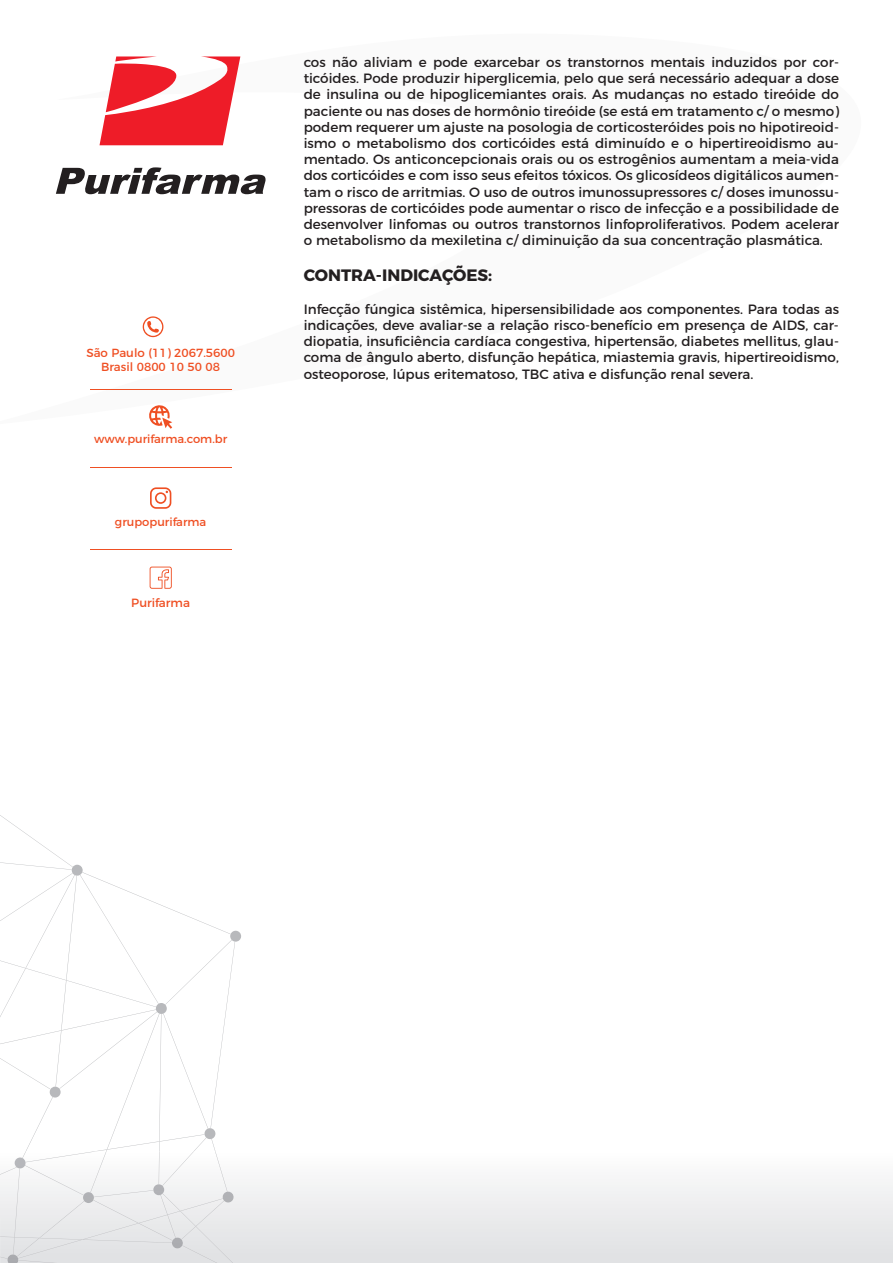
<style>
.page{position:relative;width:893px;height:1263px;background:#fff}
.page>*{position:absolute;margin:0;border:0;box-sizing:border-box;transform-origin:0 0}
.t1{font:700 16.5px "Montserrat";color:#231f20}
.t2{font:13.5px/16.2px "Montserrat";color:#231f20;text-align:justify}
.t3{font:12px "Montserrat";color:#ef4f23}
.t4{font:11.85px/14.4px "Montserrat";color:#ef4f23;text-align:center}
.t5{font:11.55px "Montserrat";color:#ef4f23}
</style>
<div class="page">
<img style="left:18px;top:1198px;width:144px;height:60px">
<div style="left:93px;top:1200px;width:69px;height:41px;background:#e9eaeb"></div>
<div style="left:25px;top:1168px;width:59px;height:27px;background:#f4f5f5"></div>
<img style="left:90px;top:1168px;width:16px;height:24px">
<img style="left:215px;top:1168px;width:13px;height:24px">
<img style="left:162px;top:1168px;width:32px;height:18px">
<img style="left:160px;top:1195px;width:2px;height:43px">
<img style="left:162px;top:1193px;width:71px;height:70px">
<img style="left:159px;top:1168px;width:1px;height:16px">
<img style="left:13px;top:1175px;width:7px;height:79px">
<img style="left:0;top:1168px;width:26px;height:7px">
<svg style="left:83px;top:1192px;width:11px;height:11px"></svg>
<svg style="left:223px;top:1191px;width:11px;height:11px"></svg>
<svg style="left:0;top:1254px;width:18px;height:9px"></svg>
<svg style="left:0;top:815px;width:241px;height:353px"></svg>
<svg style="left:153px;top:1184px;width:11px;height:11px"></svg>
<svg style="left:172px;top:1237px;width:11px;height:11px"></svg>
<svg style="left:150px;top:487px;width:21px;height:22px"></svg>
<svg style="left:150px;top:567px;width:22px;height:22px"></svg>
<hr style="left:90px;top:389px;width:141px;height:1px;background:#ef4f23">
<hr style="left:90px;top:467px;width:141px;height:1px;background:#ef4f23">
<hr style="left:90px;top:549px;width:141px;height:1px;background:#ef4f23">
<svg style="left:100px;top:56px;width:140px;height:89px"></svg>
<svg style="left:56px;top:167px;width:210px;height:27px"></svg>
<svg style="left:143px;top:316px;width:20px;height:21px"></svg>
<svg style="left:149px;top:405px;width:23px;height:24px"></svg>
<p class="t4" style="left:86px;top:344px;width:150px">São Paulo (11) 2067.5600<br>Brasil 0800 10 50 08</p>
<p class="t5" style="left:94px;top:430px;width:135px">www.purifarma.com.br</p>
<p class="t5" style="left:115px;top:513px;width:93px">grupopurifarma</p>
<p class="t3" style="left:131px;top:593px;width:60px">Purifarma</p>
<p class="t2" style="left:304px;top:53px;width:537px">cos não aliviam e pode exarcebar os transtornos mentais induzidos por cor&shy;ticóides. Pode produzir hiperglicemia, pelo que será necessário adequar a dose de insulina ou de hipoglicemiantes orais. As mudanças no estado tireóide do paciente ou nas doses de hormônio tireóide (se está em tratamento c/ o mesmo) podem requerer um ajuste na posologia de corticosteróides pois no hipotireoid&shy;ismo o metabolismo dos corticóides está diminuído e o hipertireoidismo au&shy;mentado. Os anticoncepcionais orais ou os estrogênios aumentam a meia-vida dos corticóides e com isso seus efeitos tóxicos. Os glicosídeos digitálicos aumen&shy;tam o risco de arritmias. O uso de outros imunossupressores c/ doses imunossu&shy;pressoras de corticóides pode aumentar o risco de infecção e a possibilidade de desenvolver linfomas ou outros transtornos linfoproliferativos. Podem acelerar o metabolismo da mexiletina c/ diminuição da sua concentração plasmática.</p>
<p class="t1" style="left:304px;top:262px;width:190px">CONTRA-INDICAÇÕES:</p>
<p class="t2" style="left:304px;top:300px;width:537px">Infecção fúngica sistêmica, hipersensibilidade aos componentes. Para todas as indicações, deve avaliar-se a relação risco-benefício em presença de AIDS, car&shy;diopatia, insuficiência cardíaca congestiva, hipertensão, diabetes mellitus, glau&shy;coma de ângulo aberto, disfunção hepática, miastemia gravis, hipertireoidismo, osteoporose, lúpus eritematoso, TBC ativa e disfunção renal severa.</p>
</div>
